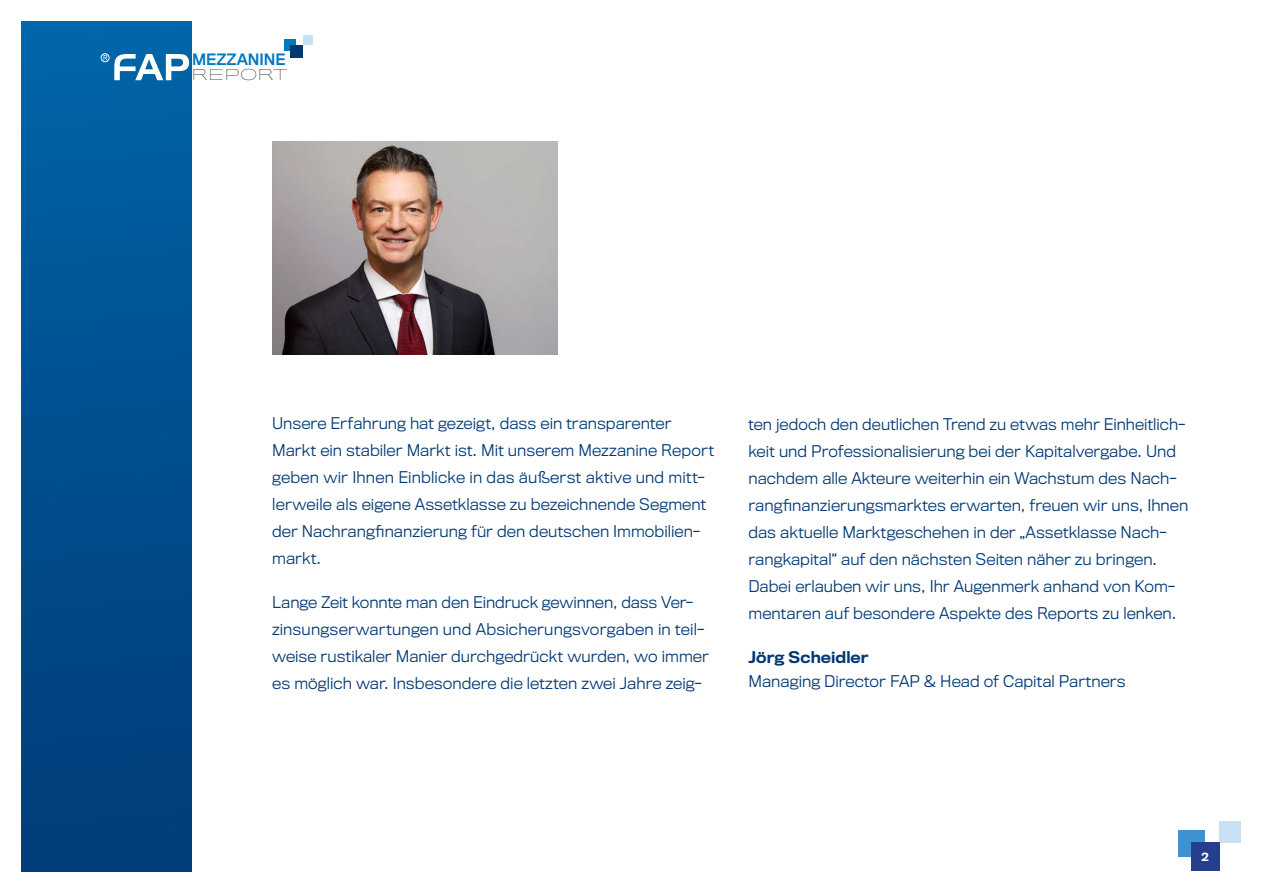
<style>
.page{position:relative;width:1263px;height:893px;background:#fff}
.page>*{position:absolute;margin:0;border:0;box-sizing:border-box;transform-origin:0 0}
.t1{font:300 15px/27px "Titling Gothic FB Normal";letter-spacing:.005em;color:#013874}
.t2{font:500 15px "Titling Gothic FB Normal";letter-spacing:.005em;color:#013874}
.t3{font:14.55px "Titling Gothic FB Normal Standard";color:#0078c0}
.t4{font:100 14.1px "Titling Gothic FB Extended";color:#231f20}
.t5{font:500 10.5px "Titling Gothic FB Normal";color:#fff}
</style>
<div class="page">
<div style="left:21px;top:21px;width:170px;height:851px;background:linear-gradient(to bottom,#0064a8,#003b77)"></div>
<div style="left:284px;top:39px;width:12px;height:12px;background:#0078c0"></div>
<div style="left:303px;top:36px;width:9px;height:9px;background:#c7e0f3"></div>
<div style="left:290px;top:45px;width:13px;height:13px;background:#013874"></div>
<svg style="left:114px;top:54px;width:75px;height:26px"></svg>
<svg style="left:104px;top:55px;width:3px;height:5px"></svg>
<div style="left:101px;top:53px;width:8px;height:9px;border:1px solid #fff;border-radius:50%"></div>
<div style="left:1178px;top:830px;width:26px;height:26px;background:#3d92cf"></div>
<div style="left:1219px;top:821px;width:22px;height:22px;background:#c7e0f3"></div>
<div style="left:1191px;top:843px;width:28px;height:28px;background:#253f8e"></div>
<img style="left:272px;top:142px;width:285px;height:212px">
<p class="t3" style="left:192px;top:52px;width:95px">MEZZANINE</p>
<p class="t4" style="left:191px;top:67px;width:98px">REPORT</p>
<p class="t1" style="left:272px;top:411px;width:444px">Unsere Erfahrung hat gezeigt, dass ein transparenter Markt ein stabiler Markt ist. Mit unserem Mezzanine Report geben wir Ihnen Einblicke in das äußerst aktive und mitt&shy;lerweile als eigene Assetklasse zu bezeichnende Segment der Nachrangfinanzierung für den deutschen Immobilien&shy;markt.</p>
<p class="t1" style="left:272px;top:590px;width:438px">Lange Zeit konnte man den Eindruck gewinnen, dass Ver&shy;zinsungserwartungen und Absicherungsvorgaben in teil&shy;weise rustikaler Manier durchgedrückt wurden, wo immer es möglich war. Insbesondere die letzten zwei Jahre zeig-</p>
<p class="t1" style="left:748px;top:412px;width:441px">ten jedoch den deutlichen Trend zu etwas mehr Einheitlich&shy;keit und Professionalisierung bei der Kapitalvergabe. Und nachdem alle Akteure weiterhin ein Wachstum des Nach&shy;rangfinanzierungsmarktes erwarten, freuen wir uns, Ihnen das aktuelle Marktgeschehen in der „Assetklasse Nach&shy;rangkapital“ auf den nächsten Seiten näher zu bringen.<br>Dabei erlauben wir uns, Ihr Augenmerk anhand von Kom&shy;mentaren auf besondere Aspekte des Reports zu lenken.</p>
<p class="t2" style="left:748px;top:651px;width:122px">Jörg Scheidler</p>
<p class="t1" style="left:748px;top:669px;width:379px">Managing Director FAP &amp; Head of Capital Partners</p>
<p class="t5" style="left:1201px;top:852px;width:9px">2</p>
</div>
